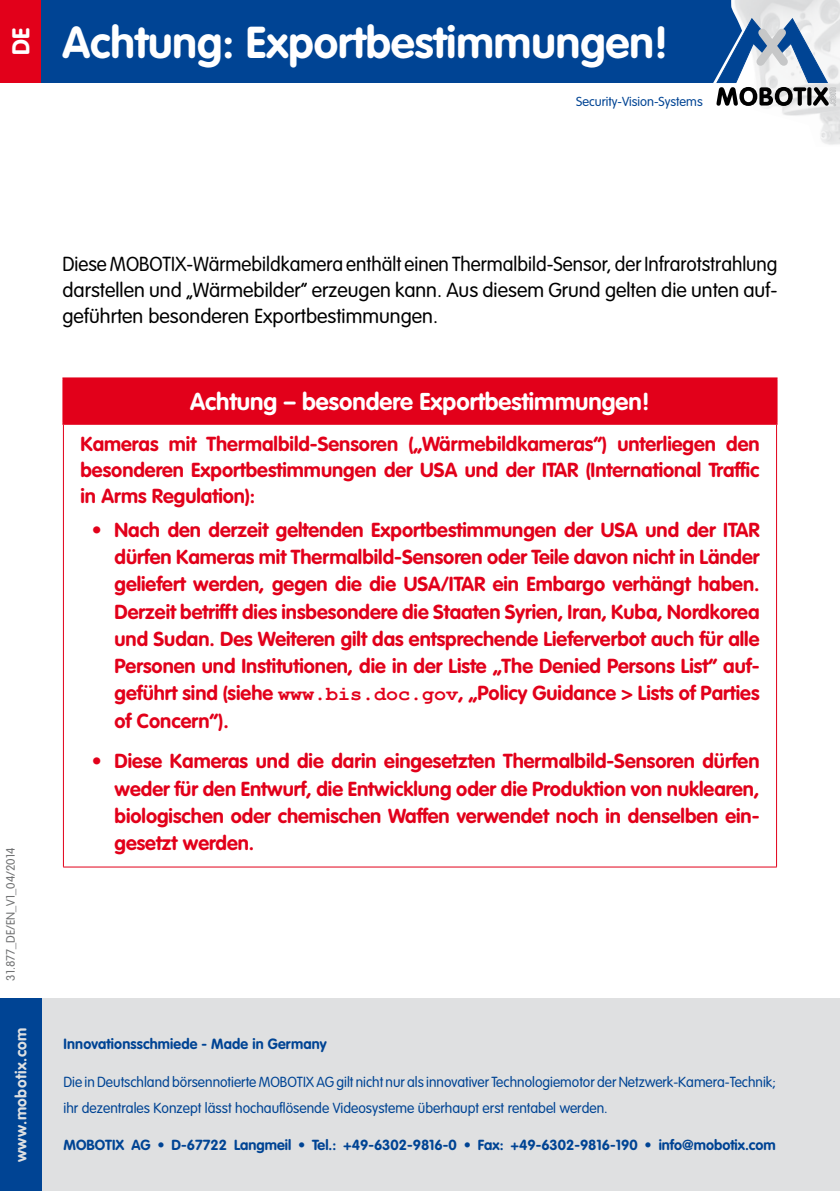
<style>
.page{position:relative;width:840px;height:1191px;background:#fff}
.page>*{position:absolute;margin:0;border:0;box-sizing:border-box;transform-origin:0 0}
.t1{font:700 44px "VAG Rounded LT Pro";color:#fff}
.t2{font:700 24px "VAG Rounded LT Pro";color:#fff}
.t3{font:700 20px/27.2px "VAG Rounded LT Pro";color:#e2001a;text-align:justify}
.t4{font:300 20px/26px "VAG Rounded LT Pro";color:#000;text-align:justify;scale:.96 1}
.t5{font:700 15.6px "VAG Rounded LT Pro";letter-spacing:.03em;color:#dfe0e1}
.t6{font:700 14.6px "VAG Rounded LT Pro";letter-spacing:.01em;color:#004494}
.t7{font:300 14.4px/26px "VAG Rounded LT Pro";color:#004494;scale:.96 1}
.t8{font:700 14.4px "VAG Rounded LT Pro";color:#004494}
.t9{font:300 12.8px "VAG Rounded LT Pro";color:#004494}
.t10{font:300 12px "VAG Rounded LT Pro";color:#707172}
.s1{font-family:"Courier New"}
</style>
<div class="page">
<div style="left:0;top:998px;width:839px;height:193px;background:#dfe0e1"></div>
<div style="left:0;top:998px;width:42px;height:193px;background:#004494"></div>
<div style="left:0;top:0;width:839px;height:82px;background:#004494"></div>
<img style="left:731px;top:0;width:108px;height:145px">
<div style="left:0;top:0;width:40px;height:82px;background:#e2001a"></div>
<svg style="left:710px;top:18px;width:125px;height:88px"></svg>
<div style="left:63px;top:378px;width:713px;height:46px;background:#e2001a"></div>
<hr style="left:62px;top:377px;width:715px;height:2px;background:#e2001a">
<hr style="left:62px;top:379px;width:2px;height:44px;background:#e2001a">
<hr style="left:775px;top:379px;width:2px;height:44px;background:#e2001a">
<hr style="left:62px;top:423px;width:715px;height:2px;background:#e2001a">
<hr style="left:63px;top:425px;width:1px;height:441px;background:#e2001a">
<hr style="left:775px;top:425px;width:1px;height:441px;background:#e2001a">
<hr style="left:63px;top:866px;width:713px;height:1px;background:#e2001a">
<p class="t2" style="left:6px;top:55px;width:29px;rotate:-90deg">DE</p>
<h1 class="t1" style="left:62px;top:15px;width:607px">Achtung: Exportbestimmungen!</h1>
<p class="t9" style="left:576px;top:94px;width:128px">Security-Vision-Systems</p>
<p class="t10" style="left:4px;top:981px;width:135px;rotate:-90deg">31.877_DE/EN_V1_04/2014</p>
<p class="t5" style="left:11px;top:1162px;width:136px;rotate:-90deg">www.mobotix.com</p>
<p class="t4" style="left:62px;top:252px;width:746px">Diese MOBOTIX-Wärmebildkamera enthält einen Thermalbild-Sensor, der Infrarotstrahlung darstellen und „Wärmebilder“ erzeugen kann. Aus diesem Grund gelten die unten auf&shy;geführten besonderen Exportbestimmungen.</p>
<p class="t2" style="left:190px;top:387px;width:461px">Achtung – besondere Exportbestimmungen!</p>
<p class="t3" style="left:80px;top:431px;width:680px;line-height:26px">Kameras mit Thermalbild-Sensoren („Wärmebildkameras“) unterliegen den besonderen Exportbestimmungen der USA und der ITAR (International Traffic in Arms Regulation):</p>
<p class="t3" style="left:114px;top:516px;width:646px;text-indent:-23px">• Nach den derzeit geltenden Exportbestimmungen der USA und der ITAR dürfen Kameras mit Thermalbild-Sensoren oder Teile davon nicht in Länder geliefert werden, gegen die die USA/ITAR ein Embargo verhängt haben.<br>Derzeit betrifft dies insbesondere die Staaten Syrien, Iran, Kuba, Nordkorea und Sudan. Des Weiteren gilt das entsprechende Lieferverbot auch für alle Personen und Institutionen, die in der Liste „The Denied Persons List“ auf&shy;geführt sind (siehe <span class="s1">www.bis.doc.gov</span>, „Policy Guidance &gt; Lists of Parties of Concern“).</p>
<p class="t3" style="left:114px;top:748px;width:646px;text-indent:-23px">• Diese Kameras und die darin eingesetzten Thermalbild-Sensoren dürfen weder für den Entwurf, die Entwicklung oder die Produktion von nuklearen, biologischen oder chemischen Waffen verwendet noch in denselben ein&shy;gesetzt werden.</p>
<p class="t6" style="left:63px;top:1034px;width:264px">Innovationsschmiede - Made in Germany</p>
<p class="t7" style="left:63px;top:1069px;width:743px">Die in Deutschland börsennotierte MOBOTIX AG gilt nicht nur als innovativer Technologiemotor der Netzwerk-Kamera-Technik; ihr dezentrales Konzept lässt hochauflösende Videosysteme überhaupt erst rentabel werden.</p>
<p class="t8" style="left:63px;top:1135px;width:713px">MOBOTIX AG • D-67722 Langmeil • Tel.: +49-6302-9816-0 • Fax: +49-6302-9816-190 • info@mobotix.com</p>
</div>
